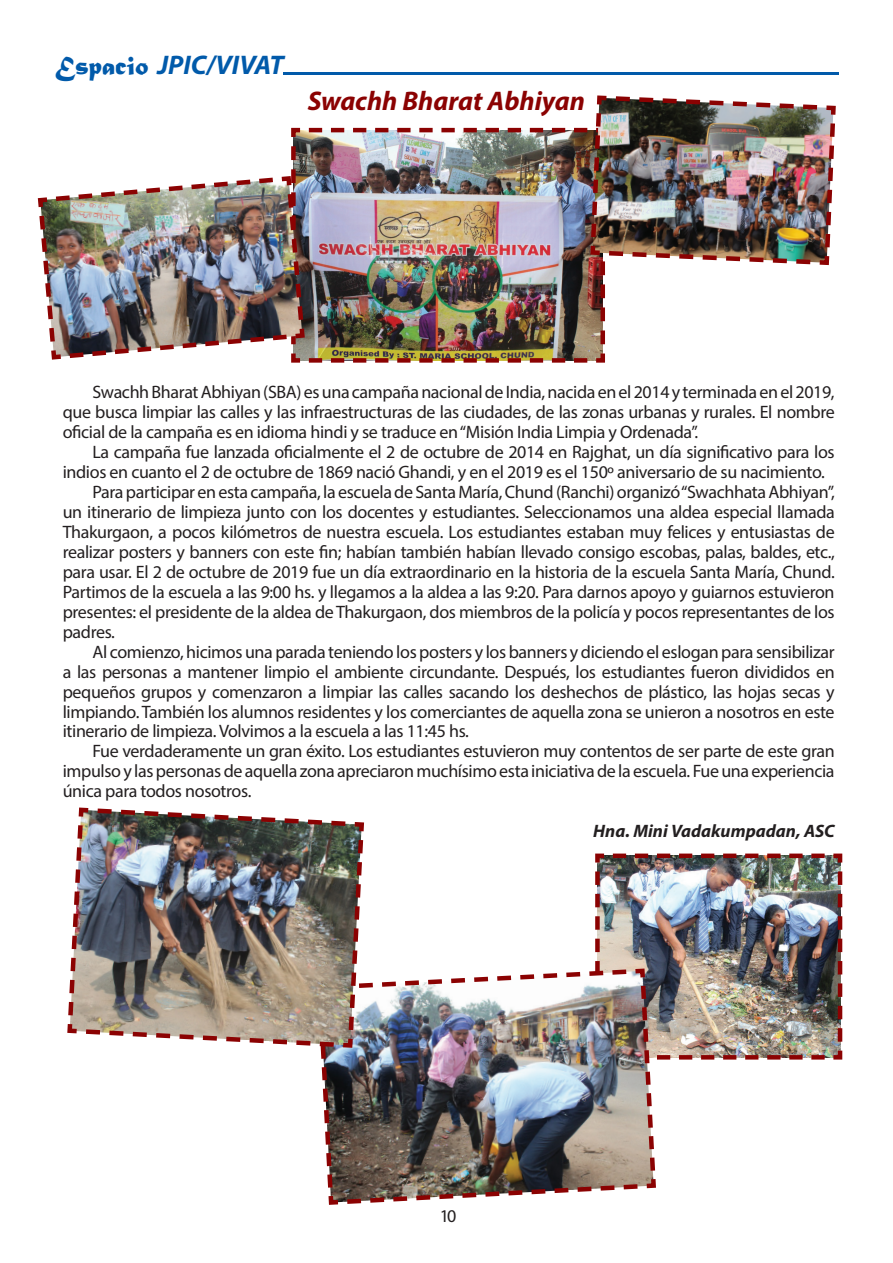
<style>
.page{position:relative;width:893px;height:1263px;background:#fff}
.page>*{position:absolute;margin:0;border:0;box-sizing:border-box;transform-origin:0 0}
.t1{font:italic 700 27px "Myriad Pro";color:#8b0202}
.t2{font:italic 700 27px "Myriad Pro";color:#015aaa}
.t3{font:18px/20px "Myriad Pro";letter-spacing:-.02em;color:#231f20;text-align:justify}
.t4{font:italic 700 18px "Myriad Pro";color:#231f20}
.s1{font-family:"Matura MT Script Capitals";font-weight:400;font-style:normal}
</style>
<div class="page">
<img style="left:829px;top:853px;width:14px;height:207px">
<img style="left:320px;top:853px;width:509px;height:352px">
<img style="left:67px;top:807px;width:299px;height:243px">
<img style="left:291px;top:95px;width:545px;height:268px">
<img style="left:37px;top:174px;width:270px;height:188px">
<hr style="left:284px;top:72px;width:555px;height:3px;background:#015aaa">
<h1 class="t2" style="left:55px;top:48px;width:230px"><span class="s1">Espacio</span> JPIC/VIVAT</h1>
<h1 class="t1" style="left:308px;top:84px;width:279px">Swachh Bharat Abhiyan</h1>
<p class="t3" style="left:63px;top:382px;width:773px;text-indent:30px">Swachh Bharat Abhiyan (SBA) es una campaña nacional de India, nacida en el 2014 y terminada en el 2019, que busca limpiar las calles y las infraestructuras de las ciudades, de las zonas urbanas y rurales. El nombre oficial de la campaña es en idioma hindi y se traduce en “Misión India Limpia y Ordenada”.</p>
<p class="t3" style="left:92px;top:442px;width:744px">La campaña fue lanzada oficialmente el 2 de octubre de 2014 en Rajghat, un día significativo para los</p>
<p class="t3" style="left:63px;top:462px;width:764px">indios en cuanto el 2 de octubre de 1869 nació Ghandi, y en el 2019 es el 150º aniversario de su nacimiento.</p>
<p class="t3" style="left:92px;top:482px;width:744px">Para participar en esta campaña, la escuela de Santa María, Chund (Ranchi) organizó “Swachhata Abhiyan”,</p>
<p class="t3" style="left:63px;top:502px;width:774px">un itinerario de limpieza junto con los docentes y estudiantes. Seleccionamos una aldea especial llamada</p>
<p class="t3" style="left:63px;top:522px;width:773px">Thakurgaon, a pocos kilómetros de nuestra escuela. Los estudiantes estaban muy felices y entusiastas de</p>
<p class="t3" style="left:63px;top:542px;width:773px">realizar posters y banners con este fin; habían también habían llevado consigo escobas, palas, baldes, etc.,</p>
<p class="t3" style="left:63px;top:562px;width:774px">para usar. El 2 de octubre de 2019 fue un día extraordinario en la historia de la escuela Santa María, Chund.</p>
<p class="t3" style="left:63px;top:581px;width:773px">Partimos de la escuela a las 9:00 hs. y llegamos a la aldea a las 9:20. Para darnos apoyo y guiarnos estuvieron</p>
<p class="t3" style="left:63px;top:601px;width:773px">presentes: el presidente de la aldea de Thakurgaon, dos miembros de la policía y pocos representantes de los</p>
<p class="t3" style="left:63px;top:621px;width:54px">padres.</p>
<p class="t3" style="left:92px;top:641px;width:744px">Al comienzo, hicimos una parada teniendo los posters y los banners y diciendo el eslogan para sensibilizar</p>
<p class="t3" style="left:63px;top:661px;width:773px">a las personas a mantener limpio el ambiente circundante. Después, los estudiantes fueron divididos en</p>
<p class="t3" style="left:63px;top:681px;width:773px">pequeños grupos y comenzaron a limpiar las calles sacando los deshechos de plástico, las hojas secas y</p>
<p class="t3" style="left:63px;top:701px;width:773px">limpiando. También los alumnos residentes y los comerciantes de aquella zona se unieron a nosotros en este</p>
<p class="t3" style="left:63px;top:721px;width:408px">itinerario de limpieza. Volvimos a la escuela a las 11:45 hs.</p>
<p class="t3" style="left:92px;top:741px;width:744px">Fue verdaderamente un gran éxito. Los estudiantes estuvieron muy contentos de ser parte de este gran</p>
<p class="t3" style="left:63px;top:761px;width:773px">impulso y las personas de aquella zona apreciaron muchísimo esta iniciativa de la escuela. Fue una experiencia</p>
<p class="t3" style="left:63px;top:781px;width:190px">única para todos nosotros.</p>
<p class="t4" style="left:593px;top:819px;width:243px">Hna. Mini Vadakumpadan, ASC</p>
<p class="t3" style="left:440px;top:1206px;width:18px">10</p>
</div>
